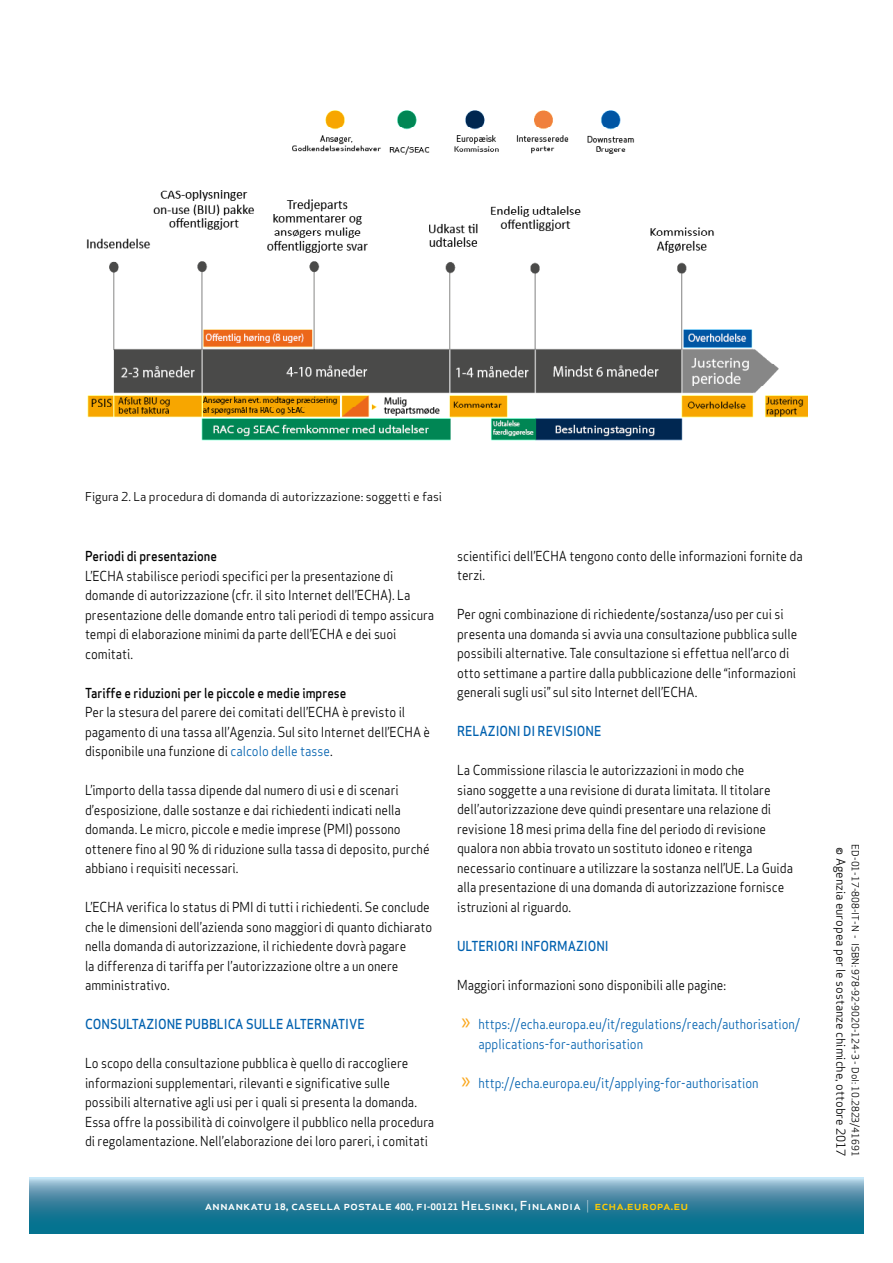
<style>
.page{position:relative;width:893px;height:1263px;background:#fff}
.page>*{position:absolute;margin:0;border:0;box-sizing:border-box;transform-origin:0 0}
.t1{font:13.5px/19.5px "Apex Sans";color:#000;scale:.9 1}
.t2{font:13.5px/19.5px "Apex Sans";color:#0061af;scale:.9 1}
.t3{font:500 13.5px "Apex Sans";color:#0061af;scale:.9 1}
.t4{font:500 13.5px "Apex Sans";color:#000;scale:.9 1}
.t5{font:500 12.15px "Apex Sans";color:#fff;scale:1.08 1}
.t6{font:12px "Apex Sans";color:#000}
.t7{font:9.75px "Apex Sans";color:#000}
.s1{color:#0061af}
.s2{font-family:"Myriad Pro";font-size:24px;color:#faa61a}
.s3{font-weight:700;font-size:8.7px}
.s4{font-weight:700;font-size:8.25px}
.s5{font-weight:300}
.s6{color:#ffcb05}
</style>
<div class="page">
<svg style="left:30px;top:1178px;width:833px;height:55px;background:#3e8aa5"></svg>
<img style="left:86px;top:110px;width:722px;height:331px">
<p class="t6" style="left:85px;top:487px;width:359px">Figura 2. La procedura di domanda di autorizzazione: soggetti e fasi</p>
<p class="t4" style="left:85px;top:544px;width:148px">Periodi di presentazione</p>
<p class="t1" style="left:85px;top:565px;width:389px">L’ECHA stabilisce periodi specifici per la presentazione di domande di autorizzazione (cfr. il sito Internet dell’ECHA). La presentazione delle domande entro tali periodi di tempo assicura tempi di elaborazione minimi da parte dell’ECHA e dei suoi comitati.</p>
<p class="t4" style="left:85px;top:681px;width:292px">Tariffe e riduzioni per le piccole e medie imprese</p>
<p class="t1" style="left:85px;top:701px;width:385px">Per la stesura del parere dei comitati dell’ECHA è previsto il pagamento di una tassa all’Agenzia. Sul sito Internet dell’ECHA è disponibile una funzione di <span class="s1">calcolo delle tasse</span>.</p>
<p class="t1" style="left:85px;top:779px;width:384px">L’importo della tassa dipende dal numero di usi e di scenari d’esposizione, dalle sostanze e dai richiedenti indicati nella domanda. Le micro, piccole e medie imprese (PMI) possono ottenere fino al 90 % di riduzione sulla tassa di deposito, purché abbiano i requisiti necessari.</p>
<p class="t1" style="left:85px;top:896px;width:387px">L’ECHA verifica lo status di PMI di tutti i richiedenti. Se conclude che le dimensioni dell’azienda sono maggiori di quanto dichiarato nella domanda di autorizzazione, il richiedente dovrà pagare<br>la differenza di tariffa per l’autorizzazione oltre a un onere amministrativo.</p>
<p class="t3" style="left:85px;top:1012px;width:312px">CONSULTAZIONE PUBBLICA SULLE ALTERNATIVE</p>
<p class="t1" style="left:85px;top:1052px;width:389px">Lo scopo della consultazione pubblica è quello di raccogliere informazioni supplementari, rilevanti e significative sulle possibili alternative agli usi per i quali si presenta la domanda.<br>Essa offre la possibilità di coinvolgere il pubblico nella procedura di regolamentazione. Nell’elaborazione dei loro pareri, i comitati</p>
<p class="t1" style="left:457px;top:545px;width:386px">scientifici dell’ECHA tengono conto delle informazioni fornite da terzi.</p>
<p class="t1" style="left:457px;top:603px;width:380px">Per ogni combinazione di richiedente/sostanza/uso per cui si presenta una domanda si avvia una consultazione pubblica sulle possibili alternative. Tale consultazione si effettua nell’arco di otto settimane a partire dalla pubblicazione delle “informazioni generali sugli usi” sul sito Internet dell’ECHA.</p>
<p class="t3" style="left:457px;top:719px;width:162px">RELAZIONI DI REVISIONE</p>
<p class="t1" style="left:457px;top:759px;width:375px">La Commissione rilascia le autorizzazioni in modo che<br>siano soggette a una revisione di durata limitata. Il titolare dell’autorizzazione deve quindi presentare una relazione di revisione 18 mesi prima della fine del periodo di revisione qualora non abbia trovato un sostituto idoneo e ritenga necessario continuare a utilizzare la sostanza nell’UE. La Guida alla presentazione di una domanda di autorizzazione fornisce istruzioni al riguardo.</p>
<p class="t3" style="left:457px;top:934px;width:170px">ULTERIORI INFORMAZIONI</p>
<p class="t1" style="left:457px;top:974px;width:300px">Maggiori informazioni sono disponibili alle pagine:</p>
<p class="t2" style="left:478px;top:1013px;width:359px;text-indent:-17px"><span class="s2">»</span> https://echa.europa.eu/it/regulations/reach/authorisation/ applications-for-authorisation</p>
<p class="t2" style="left:461px;top:1072px;width:332px"><span class="s2">»</span> http://echa.europa.eu/it/applying-for-authorisation</p>
<p class="t5" style="left:205px;top:1195px;width:449px">annankatu <span class="s3">18</span>, casella postale <span class="s3">400,</span> fi<span class="s4">-</span><span class="s3">00121</span> Helsinki, Finlandia <span class="s5">|</span> <span class="s6">echa.europa.eu</span></p>
<p class="t6" style="left:851px;top:847px;width:311px;rotate:90deg">© Agenzia europea per le sostanze chimiche, ottobre 2017</p>
<p class="t7" style="left:863px;top:844px;width:314px;rotate:90deg">ED-01-17-808-IT-N - ISBN: 978-92-9020-124-3 - DoI: 10.2823/41691</p>
</div>
